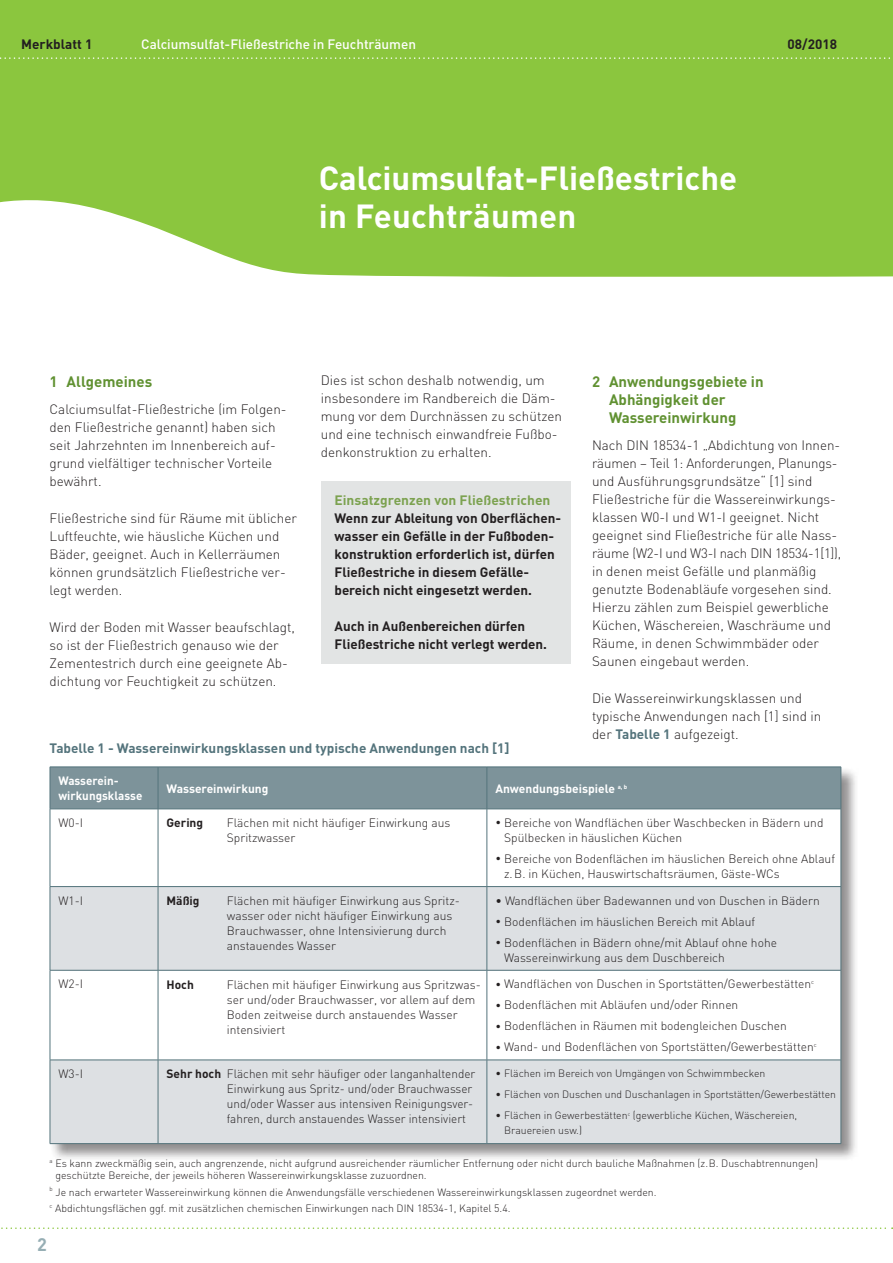
<style>
.page{position:relative;width:893px;height:1263px;background:#fff}
.page>*{position:absolute;margin:0;border:0;box-sizing:border-box;transform-origin:0 0}
.t1{font:700 33px/37.5px "DIN";color:#fff}
.t2{font:700 18px "DIN";color:#96aeb4}
.t3{font:700 15px/18px "DIN";color:#609131}
.t4{font:300 13.5px/18px "DIN";color:#231f20}
.t5{font:700 13.5px/18px "DIN";color:#231f20}
.t6{font:700 13.5px "DIN";color:#54747c}
.t7{font:500 13.5px "DIN";color:#fff}
.t8{font:700 13.5px "DIN";color:#7ca250}
.t9{font:300 12px/15px "DIN";color:#231f20}
.t10{font:700 12px/15px "DIN";color:#fff}
.t11{font:700 12px "DIN";color:#231f20}
.t12{font:300 10.5px/15px "DIN";color:#231f20}
.s1{font-weight:700;color:#54747c}
.s2{font-size:10.5px}
.s3{font-weight:700}
</style>
<div class="page">
<div style="left:0;top:0;width:893px;height:281px;background:#8bc63e"></div>
<svg style="left:1px;top:1227px;width:892px;height:2px"></svg>
<svg style="left:0;top:200px;width:893px;height:81px"></svg>
<svg style="left:0;top:57px;width:890px;height:2px"></svg>
<div style="left:50px;top:767px;width:809px;height:395px;background:#231f20;opacity:.5"></div>
<div style="left:51px;top:768px;width:790px;height:41px;background:#7d939a"></div>
<svg style="left:51px;top:810px;width:790px;height:76px"></svg>
<svg style="left:51px;top:887px;width:790px;height:256px;fill:#dde0e3"></svg>
<hr style="left:50px;top:767px;width:108px;height:1px;background:#54747c">
<hr style="left:50px;top:767px;width:1px;height:42px;background:#54747c">
<hr style="left:158px;top:767px;width:329px;height:1px;background:#54747c">
<hr style="left:158px;top:767px;width:1px;height:42px;background:#54747c">
<hr style="left:487px;top:767px;width:354px;height:1px;background:#54747c">
<hr style="left:487px;top:767px;width:1px;height:42px;background:#54747c">
<hr style="left:841px;top:767px;width:1px;height:42px;background:#54747c">
<hr style="left:50px;top:809px;width:108px;height:1px;background:#54747c">
<hr style="left:50px;top:809px;width:1px;height:77px;background:#54747c">
<hr style="left:158px;top:809px;width:329px;height:1px;background:#54747c">
<hr style="left:158px;top:809px;width:1px;height:77px;background:#54747c">
<hr style="left:487px;top:809px;width:354px;height:1px;background:#54747c">
<hr style="left:487px;top:809px;width:1px;height:77px;background:#54747c">
<hr style="left:841px;top:809px;width:1px;height:77px;background:#54747c">
<hr style="left:50px;top:886px;width:108px;height:1px;background:#54747c">
<hr style="left:50px;top:887px;width:1px;height:83px;background:#54747c">
<hr style="left:158px;top:886px;width:329px;height:1px;background:#54747c">
<hr style="left:158px;top:887px;width:1px;height:83px;background:#54747c">
<hr style="left:487px;top:886px;width:354px;height:1px;background:#54747c">
<hr style="left:487px;top:887px;width:1px;height:83px;background:#54747c">
<hr style="left:841px;top:887px;width:1px;height:83px;background:#54747c">
<hr style="left:50px;top:970px;width:108px;height:1px;background:#54747c">
<hr style="left:50px;top:970px;width:1px;height:90px;background:#54747c">
<hr style="left:158px;top:970px;width:329px;height:1px;background:#54747c">
<hr style="left:158px;top:970px;width:1px;height:90px;background:#54747c">
<hr style="left:487px;top:970px;width:354px;height:1px;background:#54747c">
<hr style="left:487px;top:970px;width:1px;height:90px;background:#54747c">
<hr style="left:841px;top:970px;width:1px;height:90px;background:#54747c">
<hr style="left:50px;top:1060px;width:108px;height:1px;background:#54747c">
<hr style="left:50px;top:1060px;width:1px;height:83px;background:#54747c">
<hr style="left:158px;top:1060px;width:329px;height:1px;background:#54747c">
<hr style="left:158px;top:1060px;width:1px;height:83px;background:#54747c">
<hr style="left:487px;top:1060px;width:354px;height:1px;background:#54747c">
<hr style="left:487px;top:1060px;width:1px;height:83px;background:#54747c">
<hr style="left:841px;top:1060px;width:1px;height:83px;background:#54747c">
<hr style="left:50px;top:1143px;width:108px;height:1px;background:#54747c">
<hr style="left:158px;top:1143px;width:329px;height:1px;background:#54747c">
<hr style="left:487px;top:1143px;width:354px;height:1px;background:#54747c">
<div style="left:322px;top:481px;width:249px;height:182px;background:#e2e4e4"></div>
<p class="t5" style="left:21px;top:34px;width:73px">Merkblatt 1</p>
<p class="t7" style="left:141px;top:35px;width:276px">Calciumsulfat-Fließestriche in Feuchträumen</p>
<p class="t5" style="left:787px;top:34px;width:51px">08/2018</p>
<h1 class="t1" style="left:319px;top:158px;width:420px">Calciumsulfat-Fließestriche in Feuchträumen</h1>
<p class="t4" style="left:321px;top:371px;width:243px">Dies ist schon deshalb notwendig, um insbesondere im Randbereich die Däm&shy;mung vor dem Durchnässen zu schützen und eine technisch einwandfreie Fußbo&shy;denkonstruktion zu erhalten.</p>
<p class="t3" style="left:609px;top:372px;width:156px;text-indent:-17px">2 Anwendungsgebiete in<br>Abhängigkeit der<br>Wassereinwirkung</p>
<p class="t3" style="left:50px;top:372px;width:104px">1 Allgemeines</p>
<p class="t4" style="left:50px;top:400px;width:239px">Calciumsulfat-Fließestriche (im Folgen&shy;den Fließestriche genannt) haben sich seit Jahrzehnten im Innenbereich auf&shy;grund vielfältiger technischer Vorteile bewährt.</p>
<p class="t4" style="left:50px;top:509px;width:249px">Fließestriche sind für Räume mit üblicher Luftfeuchte, wie häusliche Küchen und Bäder, geeignet. Auch in Kellerräumen können grundsätzlich Fließestriche ver&shy;legt werden.</p>
<p class="t4" style="left:50px;top:618px;width:247px">Wird der Boden mit Wasser beaufschlagt, so ist der Fließestrich genauso wie der Zementestrich durch eine geeignete Ab&shy;dichtung vor Feuchtigkeit zu schützen.</p>
<p class="t4" style="left:592px;top:436px;width:251px">Nach DIN 18534-1 „Abdichtung von Innen&shy;räumen – Teil 1: Anforderungen, Planungs&shy;und Ausführungsgrundsätze“ [1] sind Fließestriche für die Wassereinwirkungs&shy;klassen W0-I und W1-I geeignet. Nicht geeignet sind Fließestriche für alle Nass&shy;räume (W2-I und W3-I nach DIN 18534-1[1]), in denen meist Gefälle und planmäßig genutzte Bodenabläufe vorgesehen sind.<br>Hierzu zählen zum Beispiel gewerbliche Küchen, Wäschereien, Waschräume und Räume, in denen Schwimmbäder oder Saunen eingebaut werden.</p>
<p class="t4" style="left:592px;top:689px;width:231px">Die Wassereinwirkungsklassen und typische Anwendungen nach [1] sind in der <span class="s1">Tabelle 1</span> aufgezeigt.</p>
<p class="t8" style="left:334px;top:492px;width:217px">Einsatzgrenzen von Fließestrichen</p>
<p class="t5" style="left:334px;top:509px;width:228px">Wenn zur Ableitung von Oberflächen&shy;wasser ein Gefälle in der Fußboden&shy;konstruktion erforderlich ist, dürfen Fließestriche in diesem Gefälle&shy;bereich nicht eingesetzt werden.</p>
<p class="t5" style="left:334px;top:617px;width:214px">Auch in Außenbereichen dürfen<br>Fließestriche nicht verlegt werden.</p>
<p class="t6" style="left:50px;top:739px;width:462px">Tabelle 1 - Wassereinwirkungsklassen und typische Anwendungen nach [1]</p>
<p class="t10" style="left:58px;top:773px;width:85px">Wasserein&shy;wirkungsklasse</p>
<p class="t10" style="left:167px;top:780px;width:103px">Wassereinwirkung</p>
<p class="t10" style="left:495px;top:780px;width:133px">Anwendungsbeispiele <sup>a,</sup> <sup>b</sup></p>
<p class="t9" style="left:58px;top:815px;width:26px">W0-I</p>
<p class="t11" style="left:167px;top:815px;width:38px">Gering</p>
<p class="t9" style="left:227px;top:815px;width:225px">Flächen mit nicht häufiger Einwirkung aus<br>Spritzwasser</p>
<p class="t9" style="left:504px;top:815px;width:321px;text-indent:-9px"><span class="s2">•</span> Bereiche von Wandflächen über Waschbecken in Bädern und<br>Spülbecken in häuslichen Küchen</p>
<p class="t9" style="left:504px;top:851px;width:332px;text-indent:-9px"><span class="s2">•</span> Bereiche von Bodenflächen im häuslichen Bereich ohne Ablauf z.B. in Küchen, Hauswirtschaftsräumen, Gäste-WCs</p>
<p class="t9" style="left:58px;top:893px;width:26px">W1-I</p>
<p class="t11" style="left:167px;top:893px;width:34px">Mäßig</p>
<p class="t9" style="left:227px;top:893px;width:235px">Flächen mit häufiger Einwirkung aus Spritz&shy;wasser oder nicht häufiger Einwirkung aus Brauchwasser, ohne Intensivierung durch anstauendes Wasser</p>
<p class="t9" style="left:495px;top:893px;width:326px">• Wandflächen über Badewannen und von Duschen in Bädern</p>
<p class="t9" style="left:495px;top:914px;width:261px"><span class="s2">•</span> Bodenflächen im häuslichen Bereich mit Ablauf</p>
<p class="t9" style="left:504px;top:935px;width:274px;text-indent:-9px"><span class="s2">•</span> Bodenflächen in Bädern ohne/mit Ablauf ohne hohe<br>Wassereinwirkung aus dem Duschbereich</p>
<p class="t9" style="left:58px;top:976px;width:26px">W2-I</p>
<p class="t11" style="left:167px;top:976px;width:29px">Hoch</p>
<p class="t9" style="left:227px;top:977px;width:255px">Flächen mit häufiger Einwirkung aus Spritzwas&shy;ser und/oder Brauchwasser, vor allem auf dem Boden zeitweise durch anstauendes Wasser intensiviert</p>
<p class="t9" style="left:495px;top:976px;width:320px"><span class="s2">•</span> Wandflächen von Duschen in Sportstätten/Gewerbestätten<sup>c</sup></p>
<p class="t9" style="left:495px;top:997px;width:244px"><span class="s2">•</span> Bodenflächen mit Abläufen und/oder Rinnen</p>
<p class="t9" style="left:495px;top:1018px;width:293px"><span class="s2">•</span> Bodenflächen in Räumen mit bodengleichen Duschen</p>
<p class="t9" style="left:495px;top:1039px;width:323px"><span class="s2">•</span> Wand- und Bodenflächen von Sportstätten/Gewerbestätten<sup>c</sup></p>
<p class="t9" style="left:58px;top:1066px;width:26px">W3-I</p>
<p class="t9" style="left:227px;top:1066px;width:250px;text-indent:-60px"><span class="s3">Sehr hoch</span> Flächen mit sehr häufiger oder langanhaltender Einwirkung aus Spritz- und/oder Brauchwasser und/oder Wasser aus intensiven Reinigungsver&shy;fahren, durch anstauendes Wasser intensiviert</p>
<p class="t12" style="left:495px;top:1066px;width:271px">• Flächen im Bereich von Umgängen von Schwimmbecken</p>
<p class="t12" style="left:495px;top:1087px;width:342px">• Flächen von Duschen und Duschanlagen in Sportstätten/Gewerbestätten</p>
<p class="t12" style="left:504px;top:1108px;width:295px;text-indent:-9px">• Flächen in Gewerbestätten<sup>c</sup> (gewerbliche Küchen, Wäschereien,<br>Brauereien usw.)</p>
<p class="t12" style="left:55px;top:1157px;width:764px;line-height:12px;text-indent:-6px"><sup>a</sup> Es kann zweckmäßig sein, auch angrenzende, nicht aufgrund ausreichender räumlicher Entfernung oder nicht durch bauliche Maßnahmen (z.B. Duschabtrennungen) geschützte Bereiche, der jeweils höheren Wassereinwirkungsklasse zuzuordnen.</p>
<p class="t12" style="left:50px;top:1183px;width:608px;line-height:16.2px"><sup>b</sup> Je nach erwarteter Wassereinwirkung können die Anwendungsfälle verschiedenen Wassereinwirkungsklassen zugeordnet werden. <sup>c</sup> Abdichtungsflächen ggf. mit zusätzlichen chemischen Einwirkungen nach DIN 18534-1, Kapitel 5.4.</p>
<h2 class="t2" style="left:37px;top:1233px;width:11px">2</h2>
</div>
